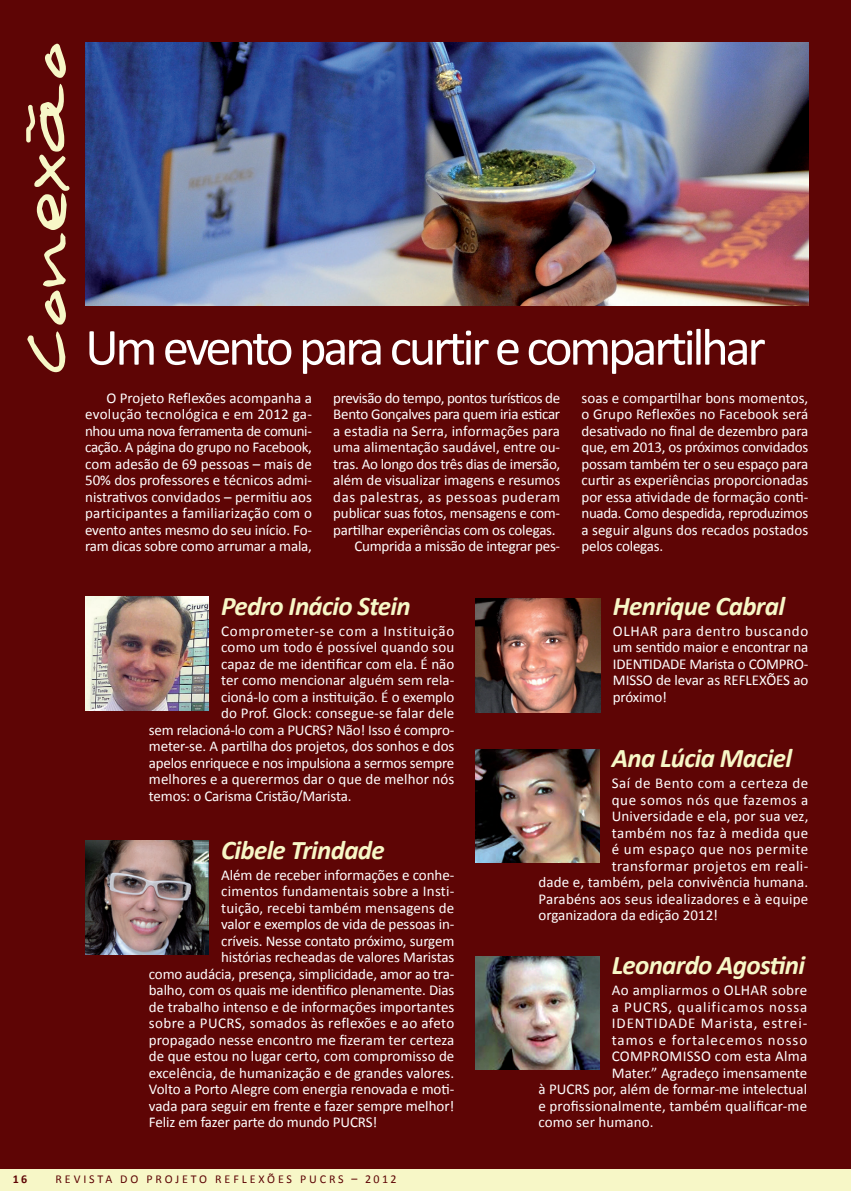
<style>
.page{position:relative;width:851px;height:1191px;background:#fff}
.page>*{position:absolute;margin:0;border:0;box-sizing:border-box;transform-origin:0 0}
.t1{font:52.5px "Calibri";letter-spacing:-.06em;color:#fff}
.t2{font:italic 700 27px "Calibri";letter-spacing:-.025em;color:#f7f7c7}
.t3{font:15px/16.5px "Calibri";letter-spacing:-.005em;color:#fff;text-align:justify}
.t4{font:15px "Calibri";letter-spacing:.035em;color:#fff}
.t5{font:15px "Calibri";letter-spacing:.015em;color:#fff}
.t6{font:15px "Calibri";letter-spacing:.025em;color:#fff}
.t7{font:15px "Calibri";letter-spacing:-.025em;color:#fff}
.t8{font:15px "Calibri";letter-spacing:.05em;color:#fff}
.t9{font:15px "Calibri";letter-spacing:.03em;color:#fff}
.t10{font:15px "Calibri";letter-spacing:.06em;color:#fff}
.t11{font:15px "Calibri";letter-spacing:.055em;color:#fff}
.t12{font:15px "Calibri";letter-spacing:.02em;color:#fff}
.t13{font:15px "Calibri";letter-spacing:.065em;color:#fff}
.t14{font:15px "Calibri";letter-spacing:.04em;color:#fff}
.t15{font:12px "Calibri";letter-spacing:.24em;color:#5e0505}
.t16{font:700 12px "Calibri";color:#5e0505}
</style>
<div class="page">
<div style="left:0;top:0;width:850px;height:1191px;background:#5e0505"></div>
<div style="left:0;top:1169px;width:850px;height:22px;background:#f7f7c7"></div>
<svg style="left:850px;top:1169px;width:1px;height:22px"></svg>
<svg style="left:27px;top:331px;width:38px;height:41px"></svg>
<svg style="left:45px;top:44px;width:21px;height:34px"></svg>
<svg style="left:26px;top:84px;width:43px;height:241px"></svg>
<img style="left:85px;top:597px;width:123px;height:113px">
<img style="left:475px;top:956px;width:124px;height:113px">
<img style="left:475px;top:749px;width:124px;height:113px">
<img style="left:85px;top:841px;width:123px;height:113px">
<img style="left:475px;top:598px;width:125px;height:115px">
<img style="left:85px;top:43px;width:723px;height:262px">
<h1 class="t1" style="left:85px;top:314px;width:682px">Um evento para curtir e compartilhar</h1>
<p class="t3" style="left:85px;top:390px;width:228px;text-indent:21px">O Projeto Reflexões acompanha a evolução tecnológica e em 2012 ga&shy;nhou uma nova ferramenta de comuni&shy;cação. A página do grupo no Facebook, com adesão de 69 pessoas – mais de 50% dos professores e técnicos admi&shy;nistrativos convidados – permitiu aos participantes a familiarização com o evento antes mesmo do seu início. Fo&shy;ram dicas sobre como arrumar a mala,</p>
<p class="t7" style="left:333px;top:388px;width:228px">previsão do tempo, pontos turísticos de</p>
<p class="t3" style="left:581px;top:390px;width:228px">soas e compartilhar bons momentos, o Grupo Reflexões no Facebook será desativado no final de dezembro para que, em 2013, os próximos convidados possam também ter o seu espaço para curtir as experiências proporcionadas por essa atividade de formação conti&shy;nuada. Como despedida, reproduzimos a seguir alguns dos recados postados pelos colegas.</p>
<p class="t3" style="left:333px;top:406px;width:228px">Bento Gonçalves para quem iria esticar</p>
<p class="t3" style="left:333px;top:423px;width:228px">a estadia na Serra, informações para</p>
<p class="t3" style="left:333px;top:439px;width:228px">uma alimentação saudável, entre ou-</p>
<p class="t3" style="left:333px;top:456px;width:228px">tras. Ao longo dos três dias de imersão,</p>
<p class="t3" style="left:333px;top:472px;width:228px">além de visualizar imagens e resumos</p>
<p class="t4" style="left:333px;top:487px;width:228px">das palestras, as pessoas puderam</p>
<p class="t3" style="left:333px;top:505px;width:228px">publicar suas fotos, mensagens e com-</p>
<p class="t3" style="left:333px;top:522px;width:224px">partilhar experiências com os colegas.</p>
<p class="t3" style="left:354px;top:538px;width:207px">Cumprida a missão de integrar pes-</p>
<h2 class="t2" style="left:221px;top:588px;width:191px">Pedro Inácio Stein</h2>
<p class="t8" style="left:221px;top:621px;width:235px">Comprometer-se com a I nstituição</p>
<p class="t3" style="left:221px;top:639px;width:234px">como um todo é possível quando sou</p>
<p class="t3" style="left:221px;top:655px;width:235px">capaz de me identificar com ela. É não</p>
<p class="t3" style="left:221px;top:672px;width:235px">ter como mencionar alguém sem rela-</p>
<p class="t3" style="left:221px;top:688px;width:234px">cioná-lo com a instituição. É o exemplo</p>
<p class="t3" style="left:221px;top:705px;width:235px">do Prof. Glock: consegue-se falar dele</p>
<p class="t3" style="left:149px;top:721px;width:307px">sem relacioná-lo com a PUCRS? Não! Isso é compro-</p>
<p class="t3" style="left:149px;top:738px;width:307px">meter-se. A partilha dos projetos, dos sonhos e dos</p>
<p class="t3" style="left:149px;top:754px;width:307px">apelos enriquece e nos impulsiona a sermos sempre</p>
<p class="t3" style="left:149px;top:771px;width:307px">melhores e a querermos dar o que de melhor nós</p>
<p class="t3" style="left:149px;top:787px;width:204px">temos: o Carisma Cristão/Marista.</p>
<h2 class="t2" style="left:221px;top:832px;width:165px">Cibele Trindade</h2>
<p class="t3" style="left:221px;top:866px;width:235px">Além de receber informações e conhe-</p>
<p class="t5" style="left:221px;top:881px;width:235px">cimentos fundamentais sobre a I nsti-</p>
<p class="t3" style="left:221px;top:899px;width:235px">tuição, recebi também mensagens de</p>
<p class="t3" style="left:221px;top:916px;width:234px">valor e exemplos de vida de pessoas in-</p>
<p class="t3" style="left:221px;top:932px;width:235px">críveis. Nesse contato próximo, surgem</p>
<p class="t3" style="left:221px;top:949px;width:235px">histórias recheadas de valores Maristas</p>
<p class="t3" style="left:149px;top:965px;width:307px">como audácia, presença, simplicidade, amor ao tra-</p>
<p class="t3" style="left:149px;top:982px;width:307px">balho, com os quais me identifico plenamente. Dias</p>
<p class="t3" style="left:149px;top:998px;width:307px">de trabalho intenso e de informações importantes</p>
<p class="t6" style="left:149px;top:1013px;width:307px">sobre a PUCRS, somados às reflexões e ao afeto</p>
<p class="t3" style="left:149px;top:1031px;width:307px">propagado nesse encontro me fizeram ter certeza</p>
<p class="t3" style="left:149px;top:1048px;width:307px">de que estou no lugar certo, com compromisso de</p>
<p class="t3" style="left:149px;top:1064px;width:307px">excelência, de humanização e de grandes valores.</p>
<p class="t3" style="left:149px;top:1081px;width:307px">Volto a Porto Alegre com energia renovada e moti-</p>
<p class="t3" style="left:149px;top:1097px;width:307px">vada para seguir em frente e fazer sempre melhor!</p>
<p class="t3" style="left:149px;top:1114px;width:230px">Feliz em fazer parte do mundo PUCRS!</p>
<p class="t16" style="left:13px;top:1171px;width:16px">16</p>
<p class="t15" style="left:56px;top:1171px;width:43px">Re vista</p>
<p class="t15" style="left:120px;top:1171px;width:64px">do Pr ojet</p>
<p class="t15" style="left:199px;top:1171px;width:86px">o Re fle xões</p>
<p class="t15" style="left:300px;top:1171px;width:98px">PUCRS – 2012</p>
<h2 class="t2" style="left:612px;top:588px;width:173px">Henrique Cabral</h2>
<p class="t3" style="left:612px;top:622px;width:197px">OLHAR para dentro buscando um sentido maior e encontrar na I DENTI DADE Marista o COMPRO-MISSO de levar as REFLEXÕES ao próximo!</p>
<h2 class="t2" style="left:611px;top:741px;width:182px">Ana Lúcia Maciel</h2>
<p class="t4" style="left:611px;top:773px;width:198px">Saí de Bento com a certeza de</p>
<p class="t4" style="left:611px;top:790px;width:198px">que somos nós que fazemos a</p>
<p class="t3" style="left:611px;top:808px;width:198px">Universidade e ela, por sua vez,</p>
<p class="t4" style="left:611px;top:823px;width:198px">também nos faz à medida que</p>
<p class="t14" style="left:611px;top:839px;width:198px">é um espaço que nos permite</p>
<p class="t9" style="left:611px;top:856px;width:198px">transformar projetos em reali-</p>
<p class="t3" style="left:538px;top:874px;width:271px">dade e, também, pela convivência humana.</p>
<p class="t5" style="left:538px;top:889px;width:271px">Parabéns aos seus idealizadores e à equipe</p>
<p class="t3" style="left:538px;top:907px;width:181px">organizadora da edição 2012!</p>
<h2 class="t2" style="left:611px;top:948px;width:195px">Leonardo Agostini</h2>
<p class="t12" style="left:611px;top:980px;width:197px">Ao ampliarmos o OLHAR sobre</p>
<p class="t11" style="left:611px;top:997px;width:197px">a PUCRS, qualificamos nossa</p>
<p class="t10" style="left:611px;top:1013px;width:197px">I DENTI DADE Marista, estrei-</p>
<p class="t13" style="left:611px;top:1030px;width:197px">tamos e fortalecemos nosso</p>
<p class="t5" style="left:611px;top:1046px;width:197px">COMPROMISSO com esta Alma</p>
<p class="t3" style="left:611px;top:1064px;width:197px">Mater.” Agradeço imensamente</p>
<p class="t3" style="left:538px;top:1081px;width:270px">à PUCRS por, além de formar-me intelectual</p>
<p class="t3" style="left:538px;top:1097px;width:270px">e profissionalmente, também qualificar-me</p>
<p class="t3" style="left:538px;top:1114px;width:116px">como ser humano.</p>
</div>
